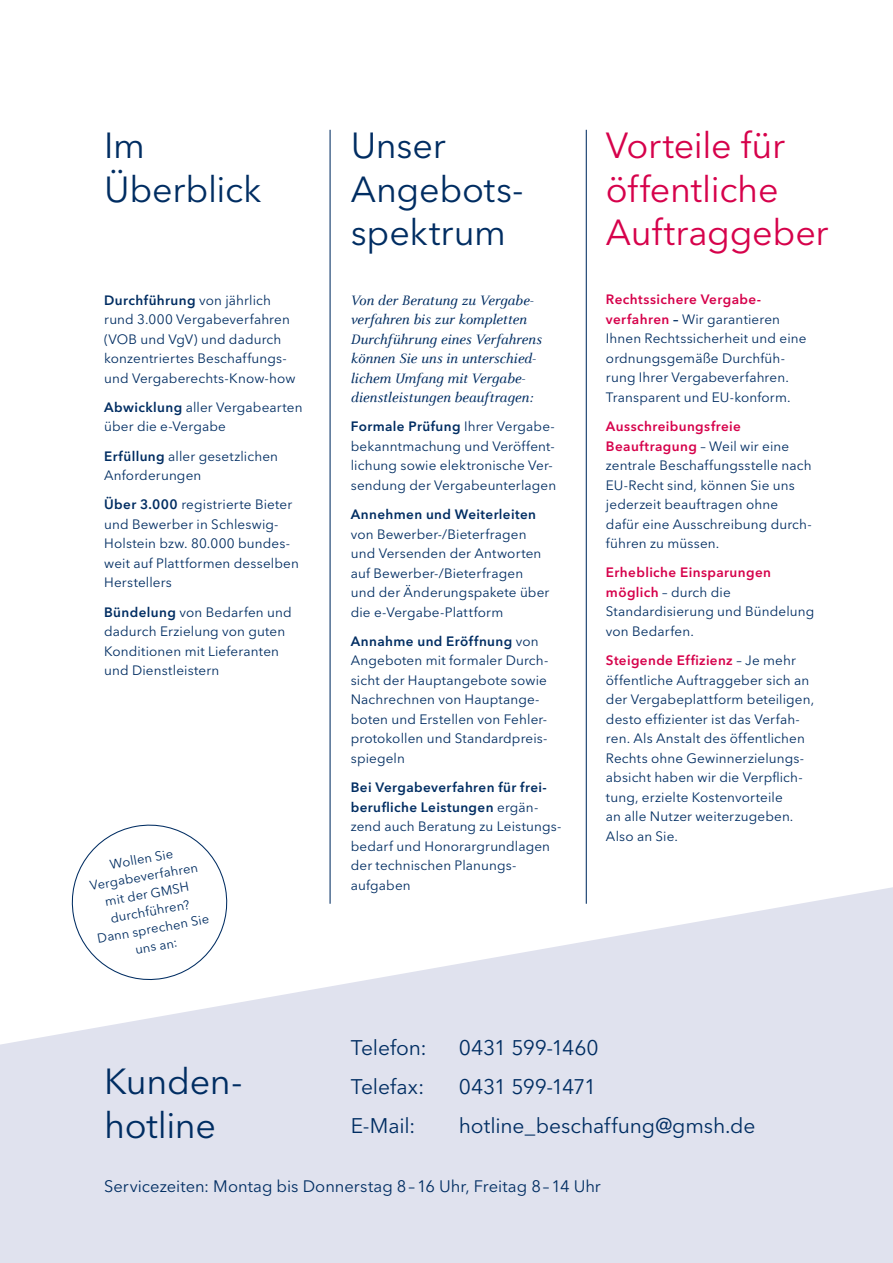
<style>
.page{position:relative;width:893px;height:1263px;background:#fff}
.page>*{position:absolute;margin:0;border:0;box-sizing:border-box;transform-origin:0 0}
.t1{font:36px/43.5px "Avenir Next LT Pro";letter-spacing:-.01em;color:#002d62}
.t2{font:36px/43.5px "Avenir Next LT Pro";letter-spacing:-.01em;color:#d6024b}
.t3{font:21px "Avenir Next LT Pro";letter-spacing:-.005em;color:#002d62}
.t4{font:21px "Avenir Next LT Pro";letter-spacing:-.05em;color:#002d62}
.t5{font:16.5px "Avenir Next LT Pro";color:#002d62}
.t6{font:italic 15px/19.5px "Celeste Pro";color:#002d62}
.t7{font:13.5px/19.5px "Avenir Next LT Pro";letter-spacing:.01em;color:#002d62}
.t8{font:600 13.5px "Avenir Next LT Pro";letter-spacing:.03em;color:#002d62}
.t9{font:12.9px/17.7px "Avenir Next LT Pro";color:#002d62;text-align:center}
.s1{font-weight:600}
.s2{font-weight:600;color:#d6024b}
</style>
<div class="page">
<svg style="left:0;top:887px;width:893px;height:376px;fill:#e0e2ee"></svg>
<hr style="left:330px;top:130px;width:1px;height:774px;background:#002d62">
<hr style="left:586px;top:130px;width:1px;height:774px;background:#002d62">
<svg style="left:66px;top:824px;width:167px;height:162px"></svg>
<h1 class="t1" style="left:104px;top:124px;width:159px">Im<br>Überblick</h1>
<h1 class="t1" style="left:351px;top:124px;width:174px">Unser<br>Angebots&shy;spektrum</h1>
<h1 class="t2" style="left:606px;top:124px;width:224px">Vorteile für öffentliche<br>Auftraggeber</h1>
<p class="t7" style="left:104px;top:290px;width:193px"><span class="s1">Durchführung</span> von jährlich rund 3.000 Vergabeverfahren (VOB und VgV) und dadurch konzentriertes Beschaffungs&shy;und Vergaberechts-Know-how</p>
<p class="t7" style="left:104px;top:397px;width:200px"><span class="s1">Abwicklung</span> aller Vergabearten über die e-Vergabe</p>
<p class="t7" style="left:104px;top:446px;width:175px"><span class="s1">Erfüllung</span> aller gesetzlichen<br>Anforderungen</p>
<p class="t7" style="left:104px;top:495px;width:196px"><span class="s1">Über 3.000</span> registrierte Bieter und Bewerber in Schleswig-<br>Holstein bzw. 80.000 bundes&shy;weit auf Plattformen desselben<br>Herstellers</p>
<p class="t7" style="left:104px;top:602px;width:189px"><span class="s1">Bündelung</span> von Bedarfen und dadurch Erzielung von guten<br>Konditionen mit Lieferanten und Dienstleistern</p>
<p class="t9" style="left:84px;top:860px;width:115px;rotate:-10deg">Wollen Sie<br>Vergabeverfahren mit der GMSH durchführen?<br>Dann sprechen Sie uns an:</p>
<h1 class="t1" style="left:104px;top:1060px;width:140px">Kunden&shy;hotline</h1>
<p class="t6" style="left:351px;top:290px;width:193px">Von der Beratung zu Vergabe&shy;verfahren bis zur kompletten<br>Durchführung eines Verfahrens können Sie uns in unterschied&shy;lichem Umfang mit Vergabe&shy;dienstleistungen beauftragen:</p>
<p class="t7" style="left:351px;top:417px;width:207px"><span class="s1">Formale Prüfung</span> Ihrer Vergabe&shy;bekanntmachung und Veröffent&shy;lichung sowie elektronische Ver&shy;sendung der Vergabeunterlagen</p>
<p class="t8" style="left:351px;top:506px;width:187px">Annehmen und Weiterleiten</p>
<p class="t7" style="left:351px;top:524px;width:200px">von Bewerber-/Bieterfragen und Versenden der Antworten auf Bewerber-/Bieterfragen und der Änderungspakete über die e-Vergabe-Plattform</p>
<p class="t7" style="left:351px;top:631px;width:199px"><span class="s1">Annahme und Eröffnung</span> von<br>Angeboten mit formaler Durch&shy;sicht der Hauptangebote sowie<br>Nachrechnen von Hauptange&shy;boten und Erstellen von Fehler&shy;protokollen und Standardpreis&shy;spiegeln</p>
<p class="t7" style="left:351px;top:778px;width:212px"><span class="s1">Bei Vergabeverfahren für frei&shy;berufliche Leistungen</span> ergän&shy;zend auch Beratung zu Leistungs&shy;bedarf und Honorargrundlagen der technischen Planungs&shy;aufgaben</p>
<p class="t7" style="left:606px;top:290px;width:202px"><span class="s2">Rechtssichere Vergabe&shy;verfahren</span> <span class="s1">–</span> Wir garantieren<br>Ihnen Rechtssicherheit und eine ordnungsgemäße Durchfüh&shy;rung Ihrer Vergabeverfahren.<br>Transparent und EU-konform.</p>
<p class="t7" style="left:606px;top:417px;width:207px"><span class="s2">Ausschreibungsfreie<br>Beauftragung</span> – Weil wir eine zentrale Beschaffungsstelle nach<br>EU-Recht sind, können Sie uns jederzeit beauftragen ohne dafür eine Ausschreibung durch&shy;führen zu müssen.</p>
<p class="t7" style="left:606px;top:563px;width:210px"><span class="s2">Erhebliche Einsparungen möglich</span> – durch die<br>Standardisierung und Bündelung von Bedarfen.</p>
<p class="t7" style="left:606px;top:651px;width:210px"><span class="s2">Steigende Effizienz</span> – Je mehr öffentliche Auftraggeber sich an der Vergabeplattform beteiligen, desto effizienter ist das Verfah&shy;ren. Als Anstalt des öffentlichen<br>Rechts ohne Gewinnerzielungs&shy;absicht haben wir die Verpflich&shy;tung, erzielte Kostenvorteile<br>an alle Nutzer weiterzugeben.<br>Also an Sie.</p>
<h2 class="t3" style="left:351px;top:1035px;width:77px">Telefon:</h2>
<h2 class="t3" style="left:459px;top:1035px;width:141px">0431 599-1460</h2>
<h2 class="t3" style="left:351px;top:1074px;width:75px">Telefax:</h2>
<h2 class="t4" style="left:459px;top:1074px;width:139px">0431 599-1471</h2>
<h2 class="t3" style="left:351px;top:1113px;width:66px">E-Mail:</h2>
<h2 class="t3" style="left:459px;top:1113px;width:298px">hotline_beschaffung@gmsh.de</h2>
<p class="t5" style="left:104px;top:1176px;width:498px">Servicezeiten: Montag bis Donnerstag 8–16 Uhr, Freitag 8–14 Uhr</p>
</div>
